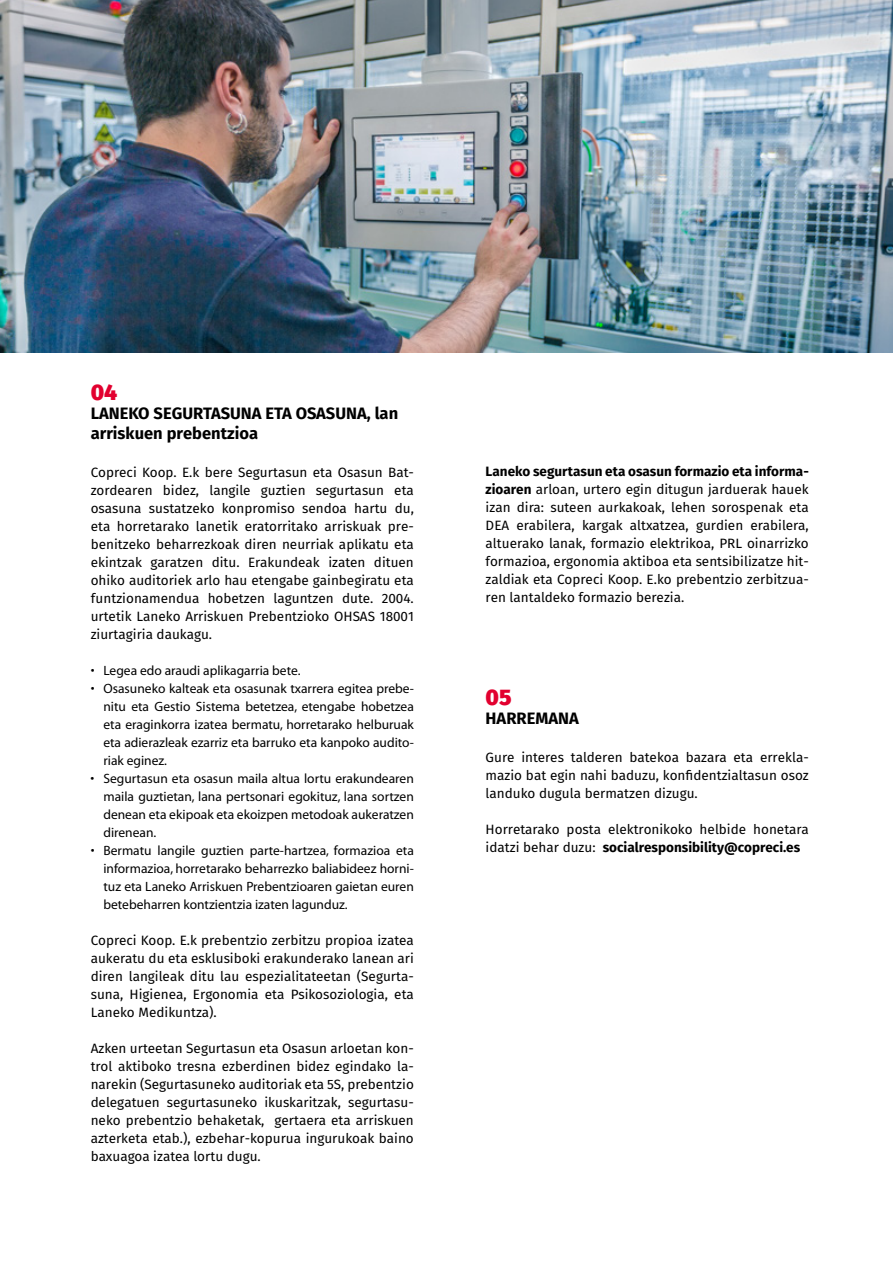
<style>
.page{position:relative;width:893px;height:1263px;background:#fff}
.page>*{position:absolute;margin:0;border:0;box-sizing:border-box;transform-origin:0 0}
.t1{font:800 22.5px "Fira Sans";color:#e2002f}
.t2{font:700 16.5px/19.8px "Fira Sans";color:#000}
.t3{font:13.5px/18px "Fira Sans";color:#000;text-align:justify}
.t4{font:13.5px/18px "Myriad";color:#000;text-align:justify}
.s1{font-weight:700}
</style>
<div class="page">
<img style="left:0;top:0;width:893px;height:353px">
<h1 class="t1" style="left:91px;top:376px;width:28px">04</h1>
<p class="t2" style="left:91px;top:404px;width:309px">LANEKO SEGURTASUNA ETA OSASUNA, lan arriskuen prebentzioa</p>
<p class="t3" style="left:91px;top:463px;width:325px">Copreci Koop. E.k bere Segurtasun eta Osasun Bat&shy;zordearen bidez, langile guztien segurtasun eta osasuna sustatzeko konpromiso sendoa hartu du, eta horretarako lanetik eratorritako arriskuak pre&shy;benitzeko beharrezkoak diren neurriak aplikatu eta ekintzak garatzen ditu. Erakundeak izaten dituen ohiko auditoriek arlo hau etengabe gainbegiratu eta funtzionamendua hobetzen laguntzen dute. 2004. urtetik Laneko Arriskuen Prebentzioko OHSAS 18001 ziurtagiria daukagu.</p>
<p class="t4" style="left:91px;top:662px;width:211px">• Legea edo araudi aplikagarria bete.</p>
<p class="t4" style="left:103px;top:680px;width:312px;text-indent:-13px">• Osasuneko kalteak eta osasunak txarrera egitea prebe&shy;nitu eta Gestio Sistema betetzea, etengabe hobetzea eta eraginkorra izatea bermatu, horretarako helburuak eta adierazleak ezarriz eta barruko eta kanpoko audito&shy;riak eginez.</p>
<p class="t4" style="left:103px;top:770px;width:312px;text-indent:-13px">• Segurtasun eta osasun maila altua lortu erakundearen maila guztietan, lana pertsonari egokituz, lana sortzen denean eta ekipoak eta ekoizpen metodoak aukeratzen direnean.</p>
<p class="t4" style="left:103px;top:842px;width:312px;text-indent:-13px">• Bermatu langile guztien parte-hartzea, formazioa eta informazioa, horretarako beharrezko baliabideez horni&shy;tuz eta Laneko Arriskuen Prebentzioaren gaietan euren betebeharren kontzientzia izaten lagunduz.</p>
<p class="t3" style="left:91px;top:931px;width:325px">Copreci Koop. E.k prebentzio zerbitzu propioa izatea aukeratu du eta esklusiboki erakunderako lanean ari diren langileak ditu lau espezialitateetan (Segurta&shy;suna, Higienea, Ergonomia eta Psikosoziologia, eta Laneko Medikuntza).</p>
<p class="t3" style="left:91px;top:1039px;width:325px">Azken urteetan Segurtasun eta Osasun arloetan kon&shy;trol aktiboko tresna ezberdinen bidez egindako la&shy;narekin (Segurtasuneko auditoriak eta 5S, prebentzio delegatuen segurtasuneko ikuskaritzak, segurtasu&shy;neko prebentzio behaketak, gertaera eta arriskuen azterketa etab.), ezbehar-kopurua ingurukoak baino baxuagoa izatea lortu dugu.</p>
<p class="t3" style="left:486px;top:462px;width:325px"><span class="s1">Laneko segurtasun eta osasun formazio eta informa&shy;zioaren</span> arloan, urtero egin ditugun jarduerak hauek izan dira: suteen aurkakoak, lehen sorospenak eta DEA erabilera, kargak altxatzea, gurdien erabilera, altuerako lanak, formazio elektrikoa, PRL oinarrizko formazioa, ergonomia aktiboa eta sentsibilizatze hit&shy;zaldiak eta Copreci Koop. E.ko prebentzio zerbitzua&shy;ren lantaldeko formazio berezia.</p>
<h1 class="t1" style="left:486px;top:681px;width:28px">05</h1>
<p class="t2" style="left:486px;top:709px;width:95px">HARREMANA</p>
<p class="t3" style="left:486px;top:748px;width:325px">Gure interes talderen batekoa bazara eta errekla&shy;mazio bat egin nahi baduzu, konfidentzialtasun osoz landuko dugula bermatzen dizugu.</p>
<p class="t3" style="left:486px;top:820px;width:325px">Horretarako posta elektronikoko helbide honetara idatzi behar duzu: <span class="s1">socialresponsibility@copreci.es</span></p>
</div>
